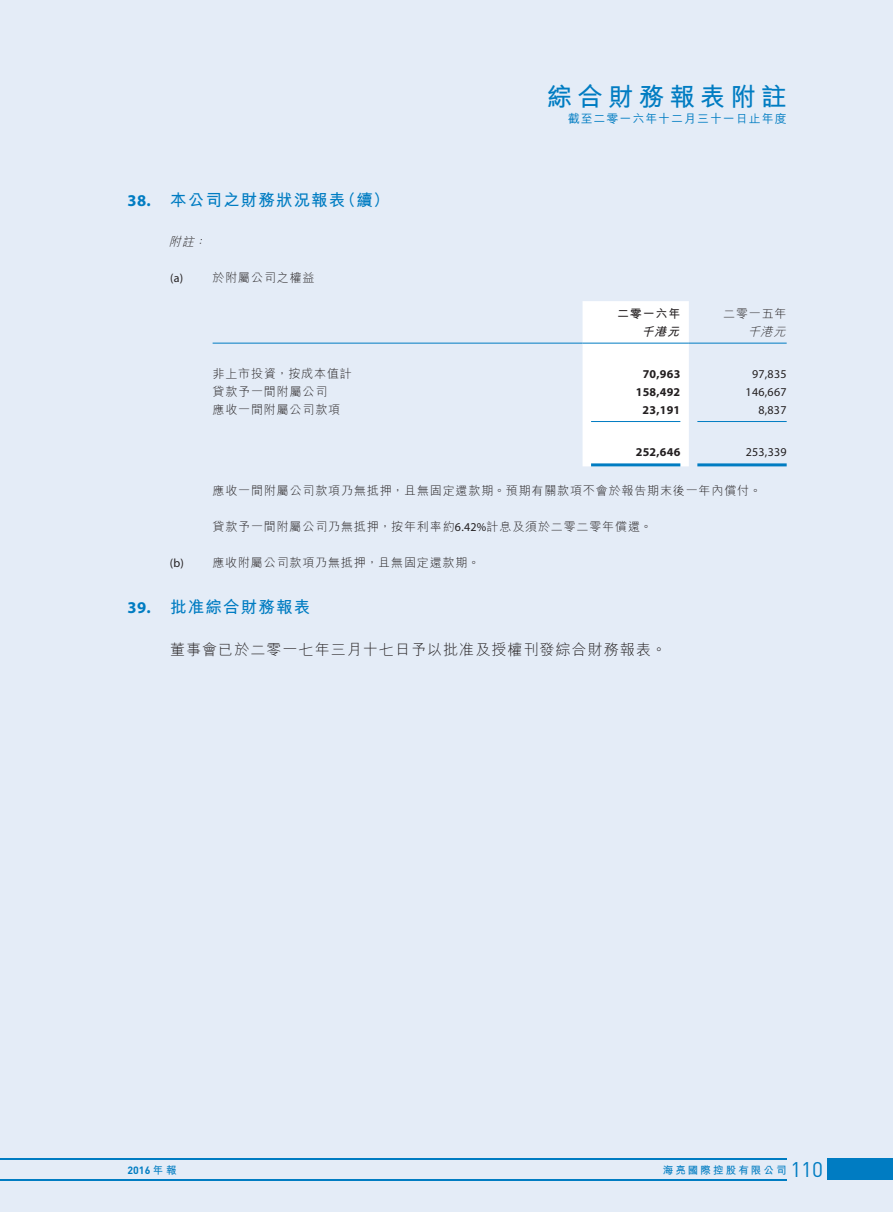
<style>
.page{position:relative;width:893px;height:1212px;background:#e4ecf7}
.page>*{position:absolute;margin:0;border:0;box-sizing:border-box;transform-origin:0 0}
.t1{font:700 25.5px "M Hei HK";letter-spacing:.2em;color:#007cc2}
.t2{font:21px "DIN Pro";color:#007cc2}
.t3{font:700 16.5px "M Hei HK";letter-spacing:.07em;color:#007cc2}
.t4{font:700 16.5px "Myriad Pro";color:#007cc2}
.t5{font:300 15px "M Hei HK";letter-spacing:.07em;color:#231f20}
.t6{font:300 12px "M Hei HK";letter-spacing:.07em;color:#231f20}
.t7{font:12px "Myriad Pro";letter-spacing:.02em;color:#231f20}
.t8{font:700 12px "Myriad Pro";letter-spacing:.02em;color:#231f20}
.t9{font:500 12px "M Hei HK";letter-spacing:.08em;color:#007cc2}
.t10{font:italic 300 12px "M Hei HK";color:#231f20}
.t11{font:700 12px "M Hei HK";letter-spacing:.07em;color:#231f20}
.t12{font:italic 700 12px "M Hei HK";color:#231f20}
.t13{font:700 10.5px "M Hei HK";letter-spacing:.2em;color:#007cc2}
.t14{font:700 10.5px "DIN Pro";color:#007cc2}
.s1{font-family:"Myriad Pro";font-weight:400}
.s2{font-family:"M Hei HK"}
</style>
<div class="page">
<div style="left:827px;top:1159px;width:66px;height:21px;background:#007cc2"></div>
<hr style="left:0;top:1159px;width:787px;height:1px;background:#007cc2">
<hr style="left:0;top:1179px;width:787px;height:1px;background:#007cc2">
<div style="left:583px;top:301px;width:106px;height:165px;background:#fff"></div>
<hr style="left:213px;top:343px;width:370px;height:1px;background:#007cc2">
<hr style="left:583px;top:343px;width:106px;height:1px;background:#007cc2">
<hr style="left:689px;top:343px;width:98px;height:1px;background:#007cc2">
<hr style="left:591px;top:421px;width:89px;height:1px;background:#007cc2">
<hr style="left:697px;top:421px;width:90px;height:1px;background:#007cc2">
<hr style="left:591px;top:463px;width:89px;height:3px;background:#007cc2">
<hr style="left:697px;top:463px;width:90px;height:3px;background:#007cc2">
<h1 class="t1" style="left:547px;top:78px;width:241px">綜合財務報表附註</h1>
<p class="t9" style="left:568px;top:110px;width:220px">截至二零一六年十二月三十一日止年度</p>
<h3 class="t4" style="left:128px;top:190px;width:25px">38.</h3>
<h3 class="t4" style="left:128px;top:597px;width:25px">39.</h3>
<h3 class="t3" style="left:170px;top:188px;width:177px">本公司之財務狀況報表</h3>
<h3 class="t3" style="left:340px;top:188px;width:52px">（續(</h3>
<p class="t10" style="left:169px;top:233px;width:31px">附註</p>
<p class="t10" style="left:194px;top:233px;width:18px">：</p>
<p class="t7" style="left:170px;top:270px;width:15px">)a(</p>
<p class="t6" style="left:213px;top:269px;width:103px">於附屬公司之權益</p>
<p class="t6" style="left:213px;top:365px;width:141px">非上市投資，按成本值計</p>
<p class="t6" style="left:213px;top:383px;width:116px">貸款予一間附屬公司</p>
<p class="t6" style="left:212px;top:401px;width:129px">應收一間附屬公司款項</p>
<p class="t11" style="left:617px;top:304px;width:65px">二零一六年</p>
<p class="t6" style="left:723px;top:305px;width:65px">二零一五年</p>
<p class="t12" style="left:641px;top:322px;width:43px">千港元</p>
<p class="t10" style="left:748px;top:323px;width:43px">千港元</p>
<p class="t8" style="left:643px;top:366px;width:39px">70,963</p>
<p class="t7" style="left:752px;top:367px;width:36px">97,835</p>
<p class="t8" style="left:636px;top:384px;width:46px">158,492</p>
<p class="t7" style="left:746px;top:385px;width:42px">146,667</p>
<p class="t8" style="left:643px;top:402px;width:39px">23,191</p>
<p class="t7" style="left:758px;top:403px;width:30px">8,837</p>
<p class="t8" style="left:636px;top:444px;width:46px">252,646</p>
<p class="t6" style="left:213px;top:482px;width:550px">應收一間附屬公司款項乃無抵押，且無固定還款期。預期有關款項不會於報告期末後一年內償付。</p>
<p class="t6" style="left:213px;top:518px;width:441px">貸款予一間附屬公司乃無抵押，按年利率約<span class="s1">6.42%</span>計息及須於二零二零年償還。</p>
<p class="t6" style="left:212px;top:554px;width:269px">應收附屬公司款項乃無抵押，且無固定還款期。</p>
<p class="t7" style="left:746px;top:445px;width:42px">253,339</p>
<p class="t7" style="left:170px;top:556px;width:16px">)b(</p>
<h3 class="t3" style="left:170px;top:595px;width:142px">批准綜合財務報表</h3>
<p class="t5" style="left:170px;top:639px;width:498px">董事會已於二零一七年三月十七日予以批准及授權刊發綜合財務報表。</p>
<p class="t14" style="left:128px;top:1162px;width:51px">2016 <span class="s2">年報</span></p>
<h2 class="t2" style="left:790px;top:1155px;width:34px">110</h2>
<p class="t13" style="left:663px;top:1162px;width:125px">海亮國際控股有限公司</p>
</div>
